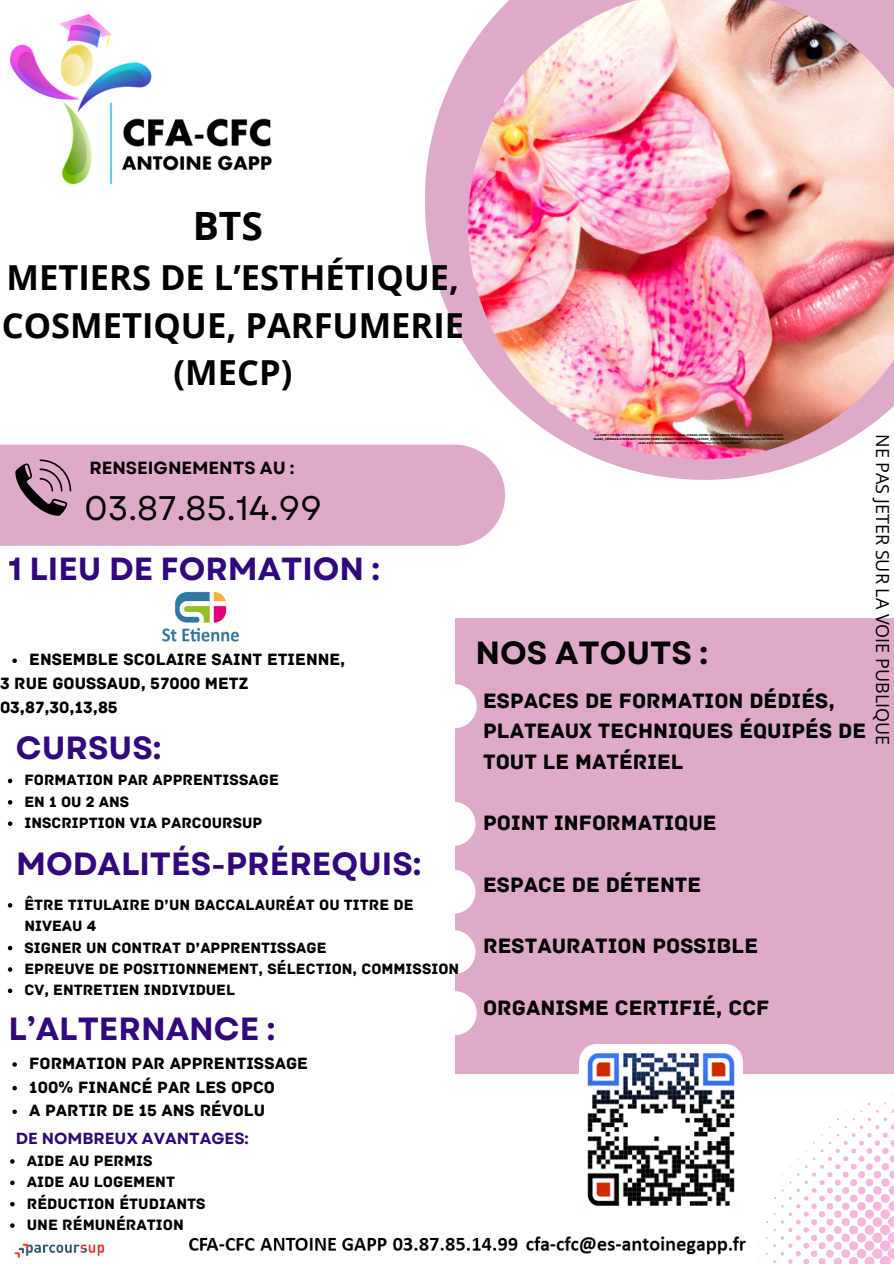
<style>
.page{position:relative;width:894px;height:1264px;background:#fff}
.page>*{position:absolute;margin:0;border:0;box-sizing:border-box;transform-origin:0 0}
.t1{font:700 39px "Open Sans";color:#000}
.t2{font:700 34.5px/47.2px "Open Sans";color:#000;text-align:center}
.t3{font:34.05px "Garet";color:#000}
.t4{font:700 32.1px "Garet";color:#320880}
.t5{font:700 32.1px "Garet";color:#000}
.t6{font:700 31.95px "Garet";color:#320880}
.t7{font:21.9px/30.8px "Archive";color:#000}
.t8{font:18px "Open Sans";color:#000}
.t9{font:700 17.55px "Garet";color:#000}
.t10{font:17.25px/23.7px "Archive";color:#000}
.t11{font:700 16.05px "Garet";color:#320880}
.t12{font:15.75px/21.3px "Archive";color:#000}
.t13{font:3px/4.1px "Archive";color:#000;text-align:center}
</style>
<div class="page">
<div style="left:0;top:444px;width:505px;height:102px;background:#dfa9ca"></div>
<svg style="left:424px;top:53px;width:386px;height:427px;fill:#dfa9ca"></svg>
<img style="left:467px;top:0;width:426px;height:459px">
<div style="left:454px;top:618px;width:439px;height:455px;background:#dfa9ca"></div>
<svg style="left:15px;top:459px;width:56px;height:57px"></svg>
<svg style="left:773px;top:1102px;width:120px;height:161px"></svg>
<img style="left:11px;top:15px;width:261px;height:169px">
<div style="left:432px;top:684px;width:44px;height:44px;background:#fff;border-radius:50%"></div>
<div style="left:431px;top:801px;width:44px;height:44px;background:#fff;border-radius:50%"></div>
<div style="left:432px;top:991px;width:44px;height:44px;background:#fff;border-radius:50%"></div>
<div style="left:431px;top:930px;width:44px;height:44px;background:#fff;border-radius:50%"></div>
<div style="left:431px;top:869px;width:44px;height:44px;background:#fff;border-radius:50%"></div>
<img style="left:189px;top:1221px;width:579px;height:41px">
<img style="left:579px;top:1044px;width:163px;height:162px">
<img style="left:162px;top:591px;width:77px;height:51px">
<svg style="left:10px;top:1159px;width:5px;height:4px"></svg>
<svg style="left:10px;top:1180px;width:5px;height:4px"></svg>
<svg style="left:10px;top:1202px;width:5px;height:4px"></svg>
<svg style="left:10px;top:1223px;width:5px;height:4px"></svg>
<svg style="left:8px;top:778px;width:4px;height:5px"></svg>
<svg style="left:8px;top:800px;width:4px;height:4px"></svg>
<svg style="left:8px;top:821px;width:4px;height:5px"></svg>
<svg style="left:8px;top:903px;width:4px;height:4px"></svg>
<svg style="left:8px;top:945px;width:4px;height:5px"></svg>
<svg style="left:8px;top:967px;width:4px;height:4px"></svg>
<svg style="left:8px;top:988px;width:4px;height:5px"></svg>
<svg style="left:12px;top:658px;width:5px;height:5px"></svg>
<svg style="left:12px;top:1062px;width:5px;height:4px"></svg>
<svg style="left:12px;top:1085px;width:5px;height:5px"></svg>
<svg style="left:12px;top:1109px;width:5px;height:4px"></svg>
<img style="left:14px;top:1243px;width:91px;height:15px">
<p class="t1" style="left:193px;top:198px;width:72px">BTS</p>
<p class="t2" style="left:2px;top:253px;width:463px">METIERS DE L’ESTHÉTIQUE,<br>COSMETIQUE, PARFUMERIE (MECP)</p>
<h3 class="t9" style="left:89px;top:455px;width:207px">RENSEIGNEMENTS AU :</h3>
<h3 class="t3" style="left:84px;top:484px;width:239px">03.87.85.14.99</h3>
<h1 class="t6" style="left:8px;top:545px;width:373px">1 LIEU DE FORMATION :</h1>
<p class="t10" style="left:29px;top:648px;width:317px">ENSEMBLE SCOLAIRE SAINT ETIENNE,</p>
<p class="t10" style="left:0;top:671px;width:250px">3 RUE GOUSSAUD, 57000 METZ<br>03,87,30,13,85</p>
<h3 class="t4" style="left:16px;top:725px;width:147px">CURSUS:</h3>
<p class="t12" style="left:24px;top:769px;width:256px">FORMATION PAR APPRENTISSAGE</p>
<h1 class="t12" style="left:24px;top:791px;width:106px">EN 1 OU 2 ANS</h1>
<p class="t12" style="left:24px;top:812px;width:239px">INSCRIPTION VIA PARCOURSUP</p>
<p class="t4" style="left:16px;top:841px;width:407px">MODALITÉS-PRÉREQUIS:</p>
<p class="t12" style="left:24px;top:894px;width:390px">ÊTRE TITULAIRE D’UN BACCALAURÉAT OU TITRE DE<br>NIVEAU 4</p>
<h1 class="t12" style="left:24px;top:936px;width:303px">SIGNER UN CONTRAT D’APPRENTISSAGE</h1>
<p class="t12" style="left:24px;top:958px;width:436px">EPREUVE DE POSITIONNEMENT, SÉLECTION, COMMISSION</p>
<p class="t12" style="left:24px;top:979px;width:212px">CV, ENTRETIEN INDIVIDUEL</p>
<p class="t4" style="left:8px;top:1005px;width:268px">L’ALTERNANCE :</p>
<p class="t10" style="left:29px;top:1051px;width:280px">FORMATION PAR APPRENTISSAGE</p>
<p class="t10" style="left:29px;top:1075px;width:247px">100% FINANCÉ PAR LES OPCO</p>
<p class="t10" style="left:29px;top:1098px;width:237px">A PARTIR DE 15 ANS RÉVOLU</p>
<h3 class="t11" style="left:16px;top:1126px;width:234px">DE NOMBREUX AVANTAGES:</h3>
<h6 class="t12" style="left:27px;top:1150px;width:127px">AIDE AU PERMIS</h6>
<h1 class="t12" style="left:27px;top:1171px;width:150px">AIDE AU LOGEMENT</h1>
<p class="t12" style="left:27px;top:1192px;width:180px">RÉDUCTION ÉTUDIANTS</p>
<p class="t12" style="left:27px;top:1214px;width:158px">UNE RÉMUNÉRATION</p>
<p class="t13" style="left:593px;top:432px;width:193px">&lt;A HREF="HTTPS://FR.FREEPIK.COM/PHOTOS-GRATUITE/BEAU-VISAGE-JEUNE-JOLIE-FEMME-PEAU-SAINE-FLEURS-ROSES-ISOLE-<br>BLANC_11228568.HTM#QUERY=CENTRE%20DE%20BEAUTE&amp;POSITION=11&amp;FROM_VIEW=SEARCH&amp;TRACK=AIS&amp;UUID=1BF0E5A9-259F-<br>46D4-A1F2-DA3070055329"&gt;IMAGE DE VALUAVITALY&lt;/A&gt; SUR FREEPIK</p>
<p class="t8" style="left:895px;top:434px;width:313px;rotate:90deg">NE PAS JETER SUR LA VOIE PUBLIQUE</p>
<h3 class="t5" style="left:475px;top:629px;width:234px">NOS ATOUTS :</h3>
<h1 class="t7" style="left:483px;top:685px;width:384px">ESPACES DE FORMATION DÉDIÉS,<br>PLATEAUX TECHNIQUES ÉQUIPÉS DE<br>TOUT LE MATÉRIEL</h1>
<h5 class="t7" style="left:483px;top:808px;width:235px">POINT INFORMATIQUE</h5>
<p class="t7" style="left:483px;top:869px;width:219px">ESPACE DE DÉTENTE</p>
<h4 class="t7" style="left:483px;top:930px;width:276px">RESTAURATION POSSIBLE</h4>
<h2 class="t7" style="left:483px;top:992px;width:288px">ORGANISME CERTIFIÉ, CCF</h2>
</div>
